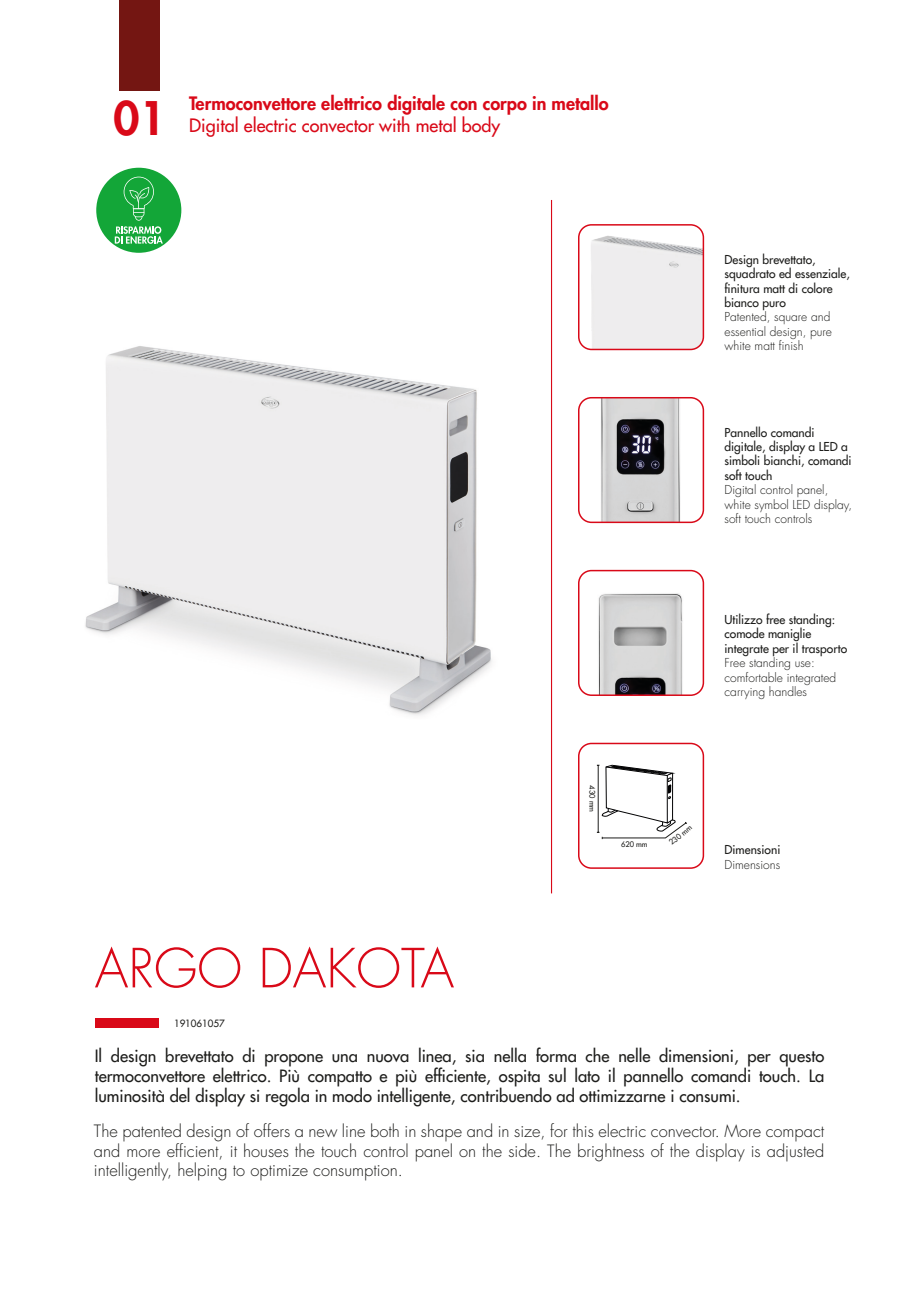
<style>
.page{position:relative;width:919px;height:1289px;background:#fff}
.page>*{position:absolute;margin:0;border:0;box-sizing:border-box;transform-origin:0 0}
.t1{font:300 52.5px "Futura LT";color:#d90918}
.t2{font:800 45px "Futura LT";color:#d90918}
.t3{font:800 18px "Futura LT";color:#d90918}
.t4{font:18px "Futura LT";color:#d90918}
.t5{font:16.5px/19.8px "Futura LT";color:#1d1d1b;text-align:justify}
.t6{font:300 16.5px/19.8px "Futura LT";color:#1d1d1b;text-align:justify}
.t7{font:12px/14.4px "Futura LT";color:#1d1d1b}
.t8{font:300 12px/14.4px "Futura LT";color:#1d1d1b}
.t9{font:9.75px "Futura LT";color:#1d1d1b}
.t10{font:7.5px "Futura LT";color:#1d1d1b}
</style>
<div class="page">
<div style="left:119px;top:0;width:41px;height:91px;background:#741612"></div>
<div style="left:578px;top:742px;width:126px;height:126px;border:2px solid #d90918;border-radius:13px"></div>
<img style="left:578px;top:225px;width:125px;height:124px">
<div style="left:578px;top:224px;width:126px;height:126px;border:2px solid #d90918;border-radius:13px"></div>
<img style="left:578px;top:398px;width:125px;height:124px">
<div style="left:578px;top:397px;width:126px;height:126px;border:2px solid #d90918;border-radius:13px"></div>
<img style="left:578px;top:570px;width:125px;height:125px">
<div style="left:578px;top:570px;width:126px;height:126px;border:2px solid #d90918;border-radius:13px"></div>
<hr style="left:551px;top:200px;width:1px;height:693px;background:#d90918">
<div style="left:95px;top:1017px;width:63px;height:10px;background:#d90918"></div>
<img style="left:85px;top:346px;width:407px;height:370px">
<svg style="left:597px;top:765px;width:90px;height:74px"></svg>
<div style="left:96px;top:168px;width:85px;height:85px;background:#13a638;border-radius:50%"></div>
<svg style="left:115px;top:177px;width:48px;height:67px"></svg>
<h2 class="t2" style="left:114px;top:89px;width:54px">01</h2>
<p class="t3" style="left:189px;top:91px;width:421px">Termoconvettore elettrico digitale con corpo in metallo</p>
<p class="t4" style="left:189px;top:113px;width:312px">Digital electric convector with metal body</p>
<p class="t1" style="left:95px;top:936px;width:361px">ARGO DAKOTA</p>
<p class="t7" style="left:724px;top:252px;width:127px">Design brevettato, squadrato ed essenziale, finitura matt di colore bianco puro</p>
<p class="t8" style="left:724px;top:310px;width:109px">Patented, square and essential design, pure white matt finish</p>
<p class="t7" style="left:724px;top:425px;width:129px">Pannello comandi digitale, display a LED a simboli bianchi, comandi soft touch</p>
<p class="t8" style="left:724px;top:483px;width:105px">Digital control panel,</p>
<p class="t8" style="left:724px;top:497px;width:129px">white symbol LED display, soft touch controls</p>
<p class="t7" style="left:724px;top:612px;width:112px">Utilizzo free standing: comode maniglie</p>
<p class="t7" style="left:724px;top:641px;width:124px">integrate per il trasporto</p>
<p class="t8" style="left:724px;top:656px;width:113px">Free standing use: comfortable integrated carrying handles</p>
<p class="t10" style="left:597px;top:785px;width:28px;rotate:90deg">430 mm</p>
<p class="t10" style="left:621px;top:839px;width:28px">620 mm</p>
<p class="t10" style="left:667px;top:839px;width:28px;rotate:-39deg">230 mm</p>
<p class="t7" style="left:724px;top:842px;width:57px">Dimensioni</p>
<p class="t8" style="left:724px;top:857px;width:57px">Dimensions</p>
<p class="t9" style="left:174px;top:1017px;width:52px">191061057</p>
<p class="t5" style="left:95px;top:1046px;width:731px">Il design brevettato di propone una nuova linea, sia nella forma che nelle dimensioni, per questo termoconvettore elettrico. Più compatto e più efficiente, ospita sul lato il pannello comandi touch. La luminosità del display si regola in modo intelligente, contribuendo ad ottimizzarne i consumi.</p>
<p class="t6" style="left:94px;top:1121px;width:731px">The patented design of offers a new line both in shape and in size, for this electric convector. More compact and more efficient, it houses the touch control panel on the side. The brightness of the display is adjusted intelligently, helping to optimize consumption.</p>
</div>
